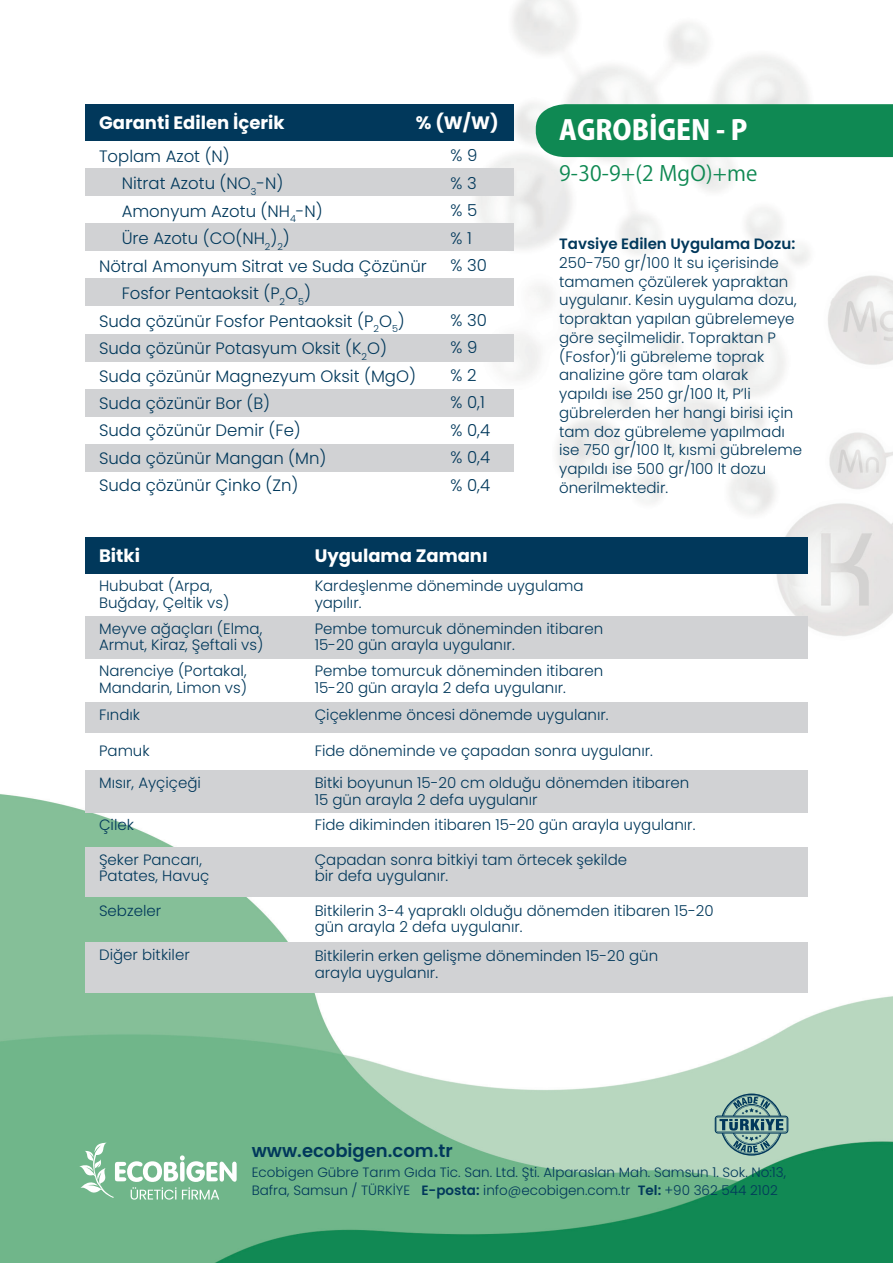
<style>
.page{position:relative;width:893px;height:1263px;background:#fff}
.page>*{position:absolute;margin:0;border:0;box-sizing:border-box;transform-origin:0 0}
.t1{font:800 27px "Koz Go Pr 6 N";color:#fff}
.t2{font:21px "Koz Go Pr 6 N";letter-spacing:.01em;color:#0f8953}
.t3{font:700 18px "Poppins";color:#fff}
.t4{font:600 18px "Poppins";color:#01385b}
.t5{font:300 16.5px "Poppins";color:#01385b}
.t6{font:300 15px/18.8px "Poppins";color:#01385b}
.t7{font:600 15px "Poppins";color:#01385b}
.t8{font:300 13.5px/18px "Poppins";color:#01385b}
.s1{font-weight:600}
</style>
<div class="page">
<img style="left:0;top:0;width:893px;height:1263px">
<div style="left:85px;top:104px;width:429px;height:37px;background:#01385b"></div>
<div style="left:85px;top:168px;width:429px;height:28px;background:#d1d2d4"></div>
<div style="left:85px;top:223px;width:429px;height:28px;background:#d1d2d4"></div>
<div style="left:85px;top:279px;width:429px;height:27px;background:#d1d2d4"></div>
<div style="left:85px;top:334px;width:429px;height:27px;background:#d1d2d4"></div>
<div style="left:85px;top:389px;width:429px;height:27px;background:#d1d2d4"></div>
<div style="left:85px;top:444px;width:429px;height:28px;background:#d1d2d4"></div>
<div style="left:85px;top:537px;width:723px;height:37px;background:#01385b"></div>
<div style="left:85px;top:616px;width:723px;height:42px;background:#d1d2d4"></div>
<div style="left:85px;top:702px;width:723px;height:31px;background:#d1d2d4"></div>
<div style="left:85px;top:770px;width:723px;height:42px;background:#d1d2d4"></div>
<div style="left:85px;top:847px;width:723px;height:49px;background:#d1d2d4"></div>
<div style="left:85px;top:942px;width:723px;height:51px;background:#d1d2d4"></div>
<div style="left:536px;top:104px;width:357px;height:53px;background:#0f8953"></div>
<svg style="left:79px;top:1142px;width:158px;height:57px"></svg>
<svg style="left:715px;top:1093px;width:73px;height:63px"></svg>
<p class="t3" style="left:99px;top:113px;width:187px">Garanti Edilen İçerik</p>
<p class="t3" style="left:416px;top:113px;width:84px">% (W/W)</p>
<p class="t5" style="left:99px;top:147px;width:132px">Toplam Azot (N)</p>
<p class="t5" style="left:122px;top:174px;width:163px">Nitrat Azotu (NO<sub>3</sub>-N)</p>
<p class="t5" style="left:122px;top:201px;width:203px">Amonyum Azotu (NH<sub>4</sub>-N)</p>
<p class="t5" style="left:122px;top:229px;width:170px">Üre Azotu (CO(NH<sub>2</sub>)<sub>2</sub>)</p>
<p class="t5" style="left:99px;top:256px;width:329px">Nötral Amonyum Sitrat ve Suda Çözünür</p>
<p class="t5" style="left:122px;top:284px;width:191px">Fosfor Pentaoksit (P<sub>2</sub>O<sub>5</sub>)</p>
<p class="t5" style="left:99px;top:311px;width:307px">Suda çözünür Fosfor Pentaoksit (P<sub>2</sub>O<sub>5</sub>)</p>
<p class="t5" style="left:99px;top:339px;width:289px">Suda çözünür Potasyum Oksit (K<sub>2</sub>O)</p>
<p class="t5" style="left:99px;top:366px;width:318px">Suda çözünür Magnezyum Oksit (MgO)</p>
<p class="t5" style="left:99px;top:394px;width:173px">Suda çözünür Bor (B)</p>
<p class="t5" style="left:99px;top:421px;width:203px">Suda çözünür Demir (Fe)</p>
<p class="t5" style="left:99px;top:448px;width:229px">Suda çözünür Mangan (Mn)</p>
<p class="t5" style="left:99px;top:476px;width:201px">Suda çözünür Çinko (Zn)</p>
<p class="t5" style="left:450px;top:146px;width:28px">% 9</p>
<p class="t5" style="left:450px;top:173px;width:28px">% 3</p>
<p class="t5" style="left:450px;top:201px;width:28px">% 5</p>
<p class="t5" style="left:450px;top:228px;width:23px">% 1</p>
<p class="t5" style="left:450px;top:256px;width:38px">% 30</p>
<p class="t5" style="left:450px;top:311px;width:38px">% 30</p>
<p class="t5" style="left:450px;top:338px;width:28px">% 9</p>
<p class="t5" style="left:450px;top:366px;width:27px">% 2</p>
<p class="t5" style="left:450px;top:393px;width:36px">% 0,1</p>
<p class="t5" style="left:450px;top:420px;width:41px">% 0,4</p>
<p class="t5" style="left:450px;top:448px;width:41px">% 0,4</p>
<p class="t5" style="left:450px;top:475px;width:41px">% 0,4</p>
<p class="t3" style="left:99px;top:546px;width:42px">Bitki</p>
<p class="t3" style="left:315px;top:546px;width:175px">Uygulama Zamanı</p>
<p class="t1" style="left:559px;top:115px;width:190px">AGROBİGEN - P</p>
<p class="t2" style="left:559px;top:162px;width:200px">9-30-9+(2 MgO)+me</p>
<p class="t7" style="left:559px;top:235px;width:238px">Tavsiye Edilen Uygulama Dozu:</p>
<p class="t6" style="left:559px;top:253px;width:244px">250-750 gr/100 lt su içerisinde tamamen çözülerek yapraktan uygulanır. Kesin uygulama dozu, topraktan yapılan gübrelemeye göre seçilmelidir. Topraktan P (Fosfor)’li gübreleme toprak analizine göre tam olarak<br>yapıldı ise 250 gr/100 lt, P’li gübrelerden her hangi birisi için tam doz gübreleme yapılmadı ise 750 gr/100 lt, kısmi gübreleme yapıldı ise 500 gr/100 lt dozu önerilmektedir.</p>
<p class="t6" style="left:99px;top:577px;width:115px">Hububat (Arpa,</p>
<p class="t6" style="left:99px;top:593px;width:132px">Buğday, Çeltik vs)</p>
<p class="t6" style="left:99px;top:619px;width:165px">Meyve ağaçları (Elma,</p>
<p class="t6" style="left:99px;top:636px;width:166px">Armut, Kiraz, Şeftali vs)</p>
<p class="t6" style="left:315px;top:578px;width:270px;line-height:16.5px">Kardeşlenme döneminde uygulama yapılır.</p>
<p class="t6" style="left:315px;top:619px;width:290px">Pembe tomurcuk döneminden itibaren</p>
<p class="t6" style="left:315px;top:636px;width:202px">15-20 gün arayla uygulanır.</p>
<p class="t6" style="left:99px;top:663px;width:150px;line-height:16.5px">Narenciye (Portakal,<br>Mandarin, Limon vs)</p>
<p class="t6" style="left:315px;top:662px;width:290px">Pembe tomurcuk döneminden itibaren</p>
<p class="t6" style="left:315px;top:678px;width:253px">15-20 gün arayla 2 defa uygulanır.</p>
<p class="t6" style="left:99px;top:705px;width:43px">Fındık</p>
<p class="t6" style="left:315px;top:705px;width:296px">Çiçeklenme öncesi dönemde uygulanır.</p>
<p class="t6" style="left:99px;top:741px;width:52px">Pamuk</p>
<p class="t6" style="left:315px;top:741px;width:340px">Fide döneminde ve çapadan sonra uygulanır.</p>
<p class="t6" style="left:99px;top:773px;width:103px">Mısır, Ayçiçeği</p>
<p class="t6" style="left:315px;top:773px;width:376px">Bitki boyunun 15-20 cm olduğu dönemden itibaren</p>
<p class="t6" style="left:315px;top:790px;width:224px">15 gün arayla 2 defa uygulanır</p>
<p class="t6" style="left:99px;top:816px;width:36px">Çilek</p>
<p class="t6" style="left:315px;top:816px;width:382px">Fide dikiminden itibaren 15-20 gün arayla uygulanır.</p>
<p class="t6" style="left:99px;top:850px;width:104px">Şeker Pancarı,</p>
<p class="t6" style="left:99px;top:866px;width:112px">Patates, Havuç</p>
<p class="t6" style="left:315px;top:850px;width:314px">Çapadan sonra bitkiyi tam örtecek şekilde</p>
<p class="t6" style="left:315px;top:866px;width:135px">bir defa uygulanır.</p>
<p class="t6" style="left:99px;top:901px;width:64px">Sebzeler</p>
<p class="t6" style="left:315px;top:901px;width:401px">Bitkilerin 3-4 yapraklı olduğu dönemden itibaren 15-20</p>
<p class="t6" style="left:315px;top:917px;width:209px">gün arayla 2 defa uygulanır.</p>
<p class="t6" style="left:99px;top:946px;width:92px">Diğer bitkiler</p>
<p class="t6" style="left:315px;top:947px;width:345px">Bitkilerin erken gelişme döneminden 15-20 gün</p>
<p class="t6" style="left:315px;top:963px;width:125px">arayla uygulanır.</p>
<p class="t4" style="left:252px;top:1140px;width:202px">www.ecobigen.com.tr</p>
<p class="t8" style="left:252px;top:1163px;width:536px">Ecobigen Gübre Tarım Gıda Tic. San. Ltd. Şti. Alparaslan Mah. Samsun 1. Sok. No:13,<br>Bafra, Samsun / TÜRKİYE <span class="s1">E-posta:</span> info@ecobigen.com.tr <span class="s1">Tel:</span> +90 362 544 2102</p>
</div>
